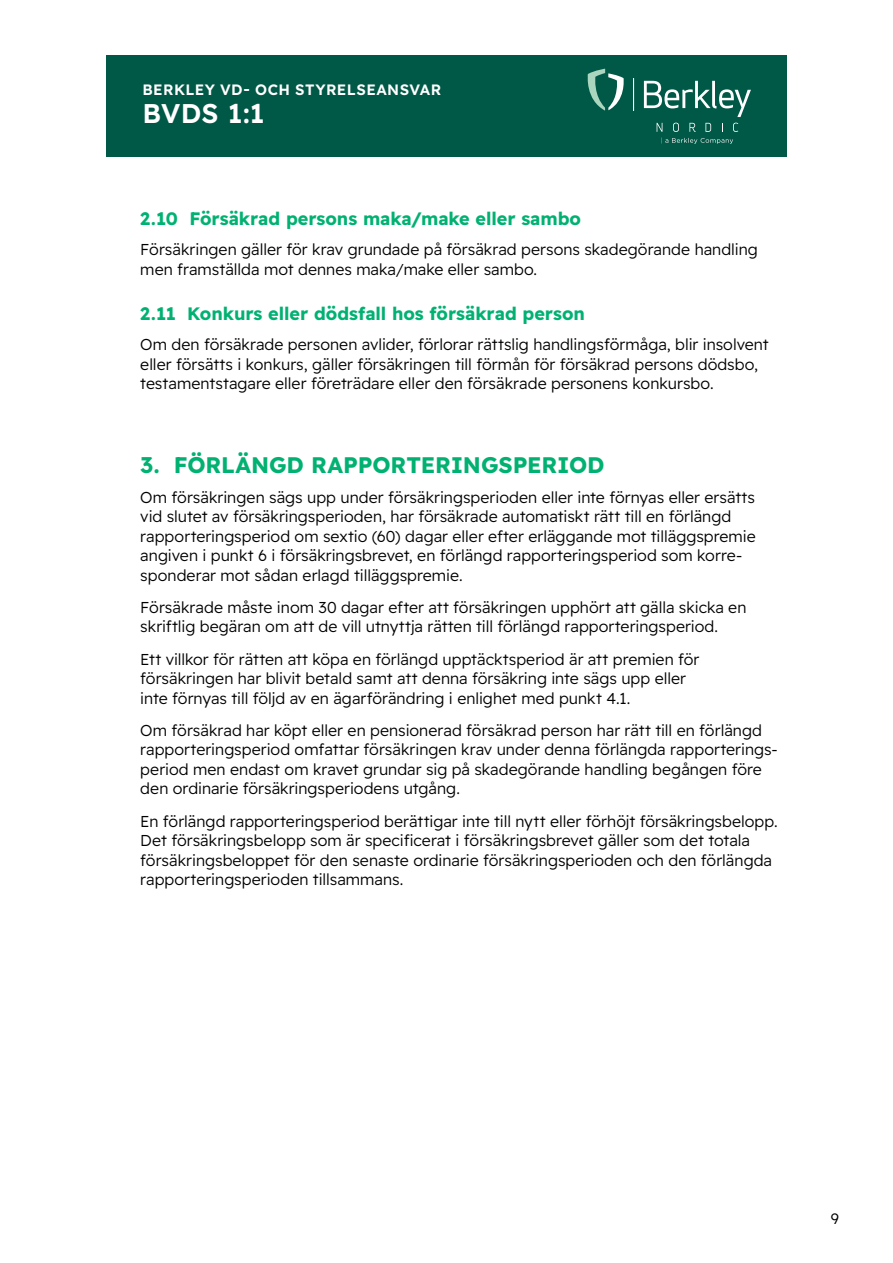
<style>
.page{position:relative;width:893px;height:1263px;background:#fff}
.page>*{position:absolute;margin:0;border:0;box-sizing:border-box;transform-origin:0 0}
.t1{font:27px "Readex Pro";color:#fff}
.t2{font:22.5px "Readex Pro";letter-spacing:-.005em;color:#00b172}
.t3{font:18px "Readex Pro";color:#00b172}
.t4{font:300 15.75px/19.5px "Readex Pro";letter-spacing:.005em;color:#000}
.t5{font:15px "Readex Pro";letter-spacing:.025em;color:#fff}
.t6{font:300 15px "Readex Pro";color:#000}
</style>
<div class="page">
<div style="left:106px;top:55px;width:681px;height:101px;background:#005846"></div>
<svg style="left:588px;top:69px;width:36px;height:42px"></svg>
<svg style="left:644px;top:81px;width:107px;height:36px"></svg>
<hr style="left:633px;top:78px;width:1px;height:33px;background:#fff">
<svg style="left:657px;top:123px;width:5px;height:9px"></svg>
<svg style="left:673px;top:123px;width:6px;height:9px"></svg>
<svg style="left:689px;top:123px;width:7px;height:9px"></svg>
<svg style="left:705px;top:123px;width:6px;height:9px"></svg>
<svg style="left:733px;top:123px;width:5px;height:9px"></svg>
<svg style="left:665px;top:138px;width:68px;height:6px"></svg>
<p class="t5" style="left:142px;top:81px;width:300px">BERKLEY VD- OCH STYRELSEANSVAR</p>
<h1 class="t1" style="left:142px;top:98px;width:123px">BVDS 1:1</h1>
<p class="t3" style="left:140px;top:209px;width:442px">2.10 Försäkrad persons maka/make eller sambo</p>
<p class="t4" style="left:140px;top:241px;width:619px">Försäkringen gäller för krav grundade på försäkrad persons skadegörande handling men framställda mot dennes maka/make eller sambo.</p>
<p class="t3" style="left:140px;top:303px;width:446px">2.11 Konkurs eller dödsfall hos försäkrad person</p>
<p class="t4" style="left:140px;top:336px;width:630px">Om den försäkrade personen avlider, förlorar rättslig handlingsförmåga, blir insolvent eller försätts i konkurs, gäller försäkringen till förmån för försäkrad persons dödsbo, testamentstagare eller företrädare eller den försäkrade personens konkursbo.</p>
<h2 class="t2" style="left:140px;top:452px;width:466px">3. FÖRLÄNGD RAPPORTERINGSPERIOD</h2>
<p class="t4" style="left:140px;top:488px;width:617px">Om försäkringen sägs upp under försäkringsperioden eller inte förnyas eller ersätts vid slutet av försäkringsperioden, har försäkrade automatiskt rätt till en förlängd rapporteringsperiod om sextio (60) dagar eller efter erläggande mot tilläggspremie angiven i punkt 6 i försäkringsbrevet, en förlängd rapporteringsperiod som korre&shy;sponderar mot sådan erlagd tilläggspremie.</p>
<p class="t4" style="left:140px;top:598px;width:608px">Försäkrade måste inom 30 dagar efter att försäkringen upphört att gälla skicka en skriftlig begäran om att de vill utnyttja rätten till förlängd rapporteringsperiod.</p>
<p class="t4" style="left:140px;top:650px;width:561px">Ett villkor för rätten att köpa en förlängd upptäcktsperiod är att premien för försäkringen har blivit betald samt att denna försäkring inte sägs upp eller inte förnyas till följd av en ägarförändring i enlighet med punkt 4.1.</p>
<p class="t4" style="left:140px;top:721px;width:639px">Om försäkrad har köpt eller en pensionerad försäkrad person har rätt till en förlängd rapporteringsperiod omfattar försäkringen krav under denna förlängda rapporterings&shy;period men endast om kravet grundar sig på skadegörande handling begången före den ordinarie försäkringsperiodens utgång.</p>
<p class="t4" style="left:140px;top:812px;width:639px">En förlängd rapporteringsperiod berättigar inte till nytt eller förhöjt försäkringsbelopp.<br>Det försäkringsbelopp som är specificerat i försäkringsbrevet gäller som det totala försäkringsbeloppet för den senaste ordinarie försäkringsperioden och den förlängda rapporteringsperioden tillsammans.</p>
<p class="t6" style="left:831px;top:1207px;width:10px">9</p>
</div>
